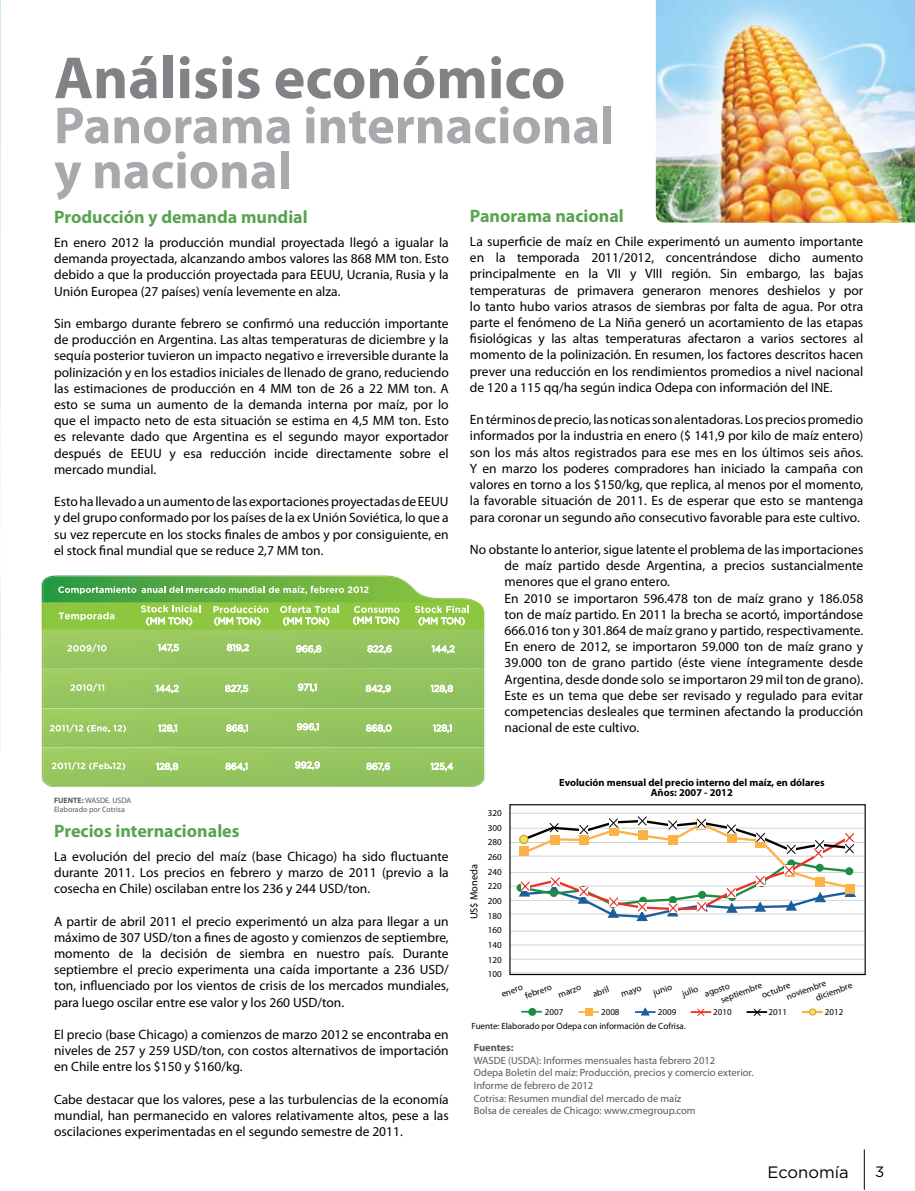
<style>
.page{position:relative;width:915px;height:1191px;background:#fff}
.page>*{position:absolute;margin:0;border:0;box-sizing:border-box;transform-origin:0 0}
.t1{font:700 60px "Myriad Pro";color:#808285}
.t2{font:700 52.5px/45px "Myriad Pro";color:#a7a9ac}
.t3{font:700 18px "Myriad Pro";color:#58a452}
.t4{font:16.5px "Gotham";color:#000}
.t5{font:15px "Gotham";color:#000}
.t6{font:13.5px/16.2px "Myriad Pro";color:#000;text-align:justify}
.t7{font:10.5px/12.6px "Myriad Pro";color:#58595b}
.t8{font:700 10.5px "Myriad Pro";letter-spacing:-.005em;color:#58595b}
.t9{font:700 10.35px/9.9px "Myriad Pro";color:#000;text-align:center}
.t10{font:10.35px "Myriad Pro";color:#000}
.t11{font:9.15px/14.7px "Myriad Pro";color:#000}
.t12{font:9px "Myriad Pro";color:#000}
.t13{font:7.8px/8.9px "Myriad Pro";color:#58595b}
.s1{font-weight:700}
</style>
<div class="page">
<img style="left:0;top:0;width:1px;height:750px">
<img style="left:901px;top:0;width:13px;height:222px">
<img style="left:655px;top:0;width:246px;height:222px">
<hr style="left:863px;top:1149px;width:1px;height:40px;background:#000">
<svg style="left:42px;top:575px;width:442px;height:212px;background:#99c868"></svg>
<hr style="left:510px;top:812px;width:354px;height:1px;background:#d1d3d4">
<hr style="left:510px;top:827px;width:354px;height:1px;background:#d1d3d4">
<hr style="left:510px;top:842px;width:354px;height:1px;background:#d1d3d4">
<hr style="left:510px;top:855px;width:354px;height:1px;background:#d1d3d4">
<hr style="left:510px;top:872px;width:354px;height:1px;background:#d1d3d4">
<hr style="left:510px;top:885px;width:354px;height:1px;background:#d1d3d4">
<hr style="left:510px;top:900px;width:354px;height:1px;background:#d1d3d4">
<hr style="left:510px;top:913px;width:354px;height:1px;background:#d1d3d4">
<hr style="left:510px;top:930px;width:354px;height:1px;background:#d1d3d4">
<hr style="left:510px;top:944px;width:354px;height:1px;background:#d1d3d4">
<hr style="left:510px;top:958px;width:354px;height:1px;background:#d1d3d4">
<hr style="left:510px;top:972px;width:354px;height:1px;background:#d1d3d4">
<svg style="left:697px;top:1008px;width:8px;height:8px"></svg>
<svg style="left:753px;top:1008px;width:8px;height:8px"></svg>
<svg style="left:516px;top:816px;width:339px;height:105px"></svg>
<div style="left:509px;top:804px;width:356px;height:171px;border:1px solid #000"></div>
<div style="left:528px;top:1008px;width:8px;height:8px;background:#1d8d45;border-radius:50%"></div>
<hr style="left:521px;top:1010px;width:20px;height:2px;background:#1d8d45">
<div style="left:585px;top:1008px;width:7px;height:7px;background:#fcb247"></div>
<hr style="left:578px;top:1011px;width:20px;height:2px;background:#fcb247">
<svg style="left:641px;top:1007px;width:8px;height:8px"></svg>
<hr style="left:634px;top:1011px;width:21px;height:2px;background:#1a5e9c">
<hr style="left:690px;top:1011px;width:21px;height:2px;background:#ee312a">
<hr style="left:746px;top:1011px;width:20px;height:2px;background:#000">
<hr style="left:801px;top:1010px;width:21px;height:3px;background:#fcb247">
<svg style="left:810px;top:1009px;width:5px;height:6px"></svg>
<div style="left:808px;top:1008px;width:7px;height:7px;border:1px solid #d69e2c;border-radius:50%"></div>
<h1 class="t1" style="left:54px;top:39px;width:512px">Análisis económico</h1>
<h2 class="t2" style="left:54px;top:101px;width:562px">Panorama internacional y nacional</h2>
<h3 class="t3" style="left:54px;top:205px;width:255px">Producción y demanda mundial</h3>
<p class="t6" style="left:54px;top:234px;width:396px">En enero 2012 la producción mundial proyectada llegó a igualar la demanda proyectada, alcanzando ambos valores las 868 MM ton. Esto debido a que la producción proyectada para EEUU, Ucrania, Rusia y la Unión Europea (27 países) venía levemente en alza.</p>
<p class="t6" style="left:54px;top:315px;width:396px">Sin embargo durante febrero se confirmó una reducción importante de producción en Argentina. Las altas temperaturas de diciembre y la sequía posterior tuvieron un impacto negativo e irreversible durante la polinización y en los estadios iniciales de llenado de grano, reduciendo las estimaciones de producción en 4 MM ton de 26 a 22 MM ton. A esto se suma un aumento de la demanda interna por maíz, por lo que el impacto neto de esta situación se estima en 4,5 MM ton. Esto es relevante dado que Argentina es el segundo mayor exportador después de EEUU y esa reducción incide directamente sobre el mercado mundial.</p>
<p class="t6" style="left:54px;top:493px;width:396px">Esto ha llevado a un aumento de las exportaciones proyectadas de EEUU y del grupo conformado por los países de la ex Unión Soviética, lo que a su vez repercute en los stocks finales de ambos y por consiguiente, en el stock final mundial que se reduce 2,7 MM ton.</p>
<p class="t13" style="left:54px;top:796px;width:79px"><span class="s1">FUENTE:</span> WASDE. USDA<br>Elaborado por Cotrisa</p>
<h3 class="t3" style="left:54px;top:819px;width:187px">Precios internacionales</h3>
<p class="t6" style="left:54px;top:848px;width:396px">La evolución del precio del maíz (base Chicago) ha sido fluctuante durante 2011. Los precios en febrero y marzo de 2011 (previo a la cosecha en Chile) oscilaban entre los 236 y 244 USD/ton.</p>
<p class="t6" style="left:54px;top:912px;width:396px">A partir de abril 2011 el precio experimentó un alza para llegar a un máximo de 307 USD/ton a fines de agosto y comienzos de septiembre, momento de la decisión de siembra en nuestro país. Durante septiembre el precio experimenta una caída importante a 236 USD/ ton, influenciado por los vientos de crisis de los mercados mundiales, para luego oscilar entre ese valor y los 260 USD/ton.</p>
<p class="t6" style="left:54px;top:1026px;width:396px">El precio (base Chicago) a comienzos de marzo 2012 se encontraba en niveles de 257 y 259 USD/ton, con costos alternativos de importación en Chile entre los $150 y $160/kg.</p>
<p class="t6" style="left:54px;top:1091px;width:396px">Cabe destacar que los valores, pese a las turbulencias de la economía mundial, han permanecido en valores relativamente altos, pese a las oscilaciones experimentadas en el segundo semestre de 2011.</p>
<h3 class="t3" style="left:470px;top:204px;width:155px">Panorama nacional</h3>
<p class="t6" style="left:470px;top:233px;width:395px">La superficie de maíz en Chile experimentó un aumento importante en la temporada 2011/2012, concentrándose dicho aumento principalmente en la VII y VIII región. Sin embargo, las bajas temperaturas de primavera generaron menores deshielos y por lo tanto hubo varios atrasos de siembras por falta de agua. Por otra parte el fenómeno de La Niña generó un acortamiento de las etapas fisiológicas y las altas temperaturas afectaron a varios sectores al momento de la polinización. En resumen, los factores descritos hacen prever una reducción en los rendimientos promedios a nivel nacional de 120 a 115 qq/ha según indica Odepa con información del INE.</p>
<p class="t6" style="left:470px;top:411px;width:395px">En términos de precio, las noticas son alentadoras. Los precios promedio informados por la industria en enero ($ 141,9 por kilo de maíz entero) son los más altos registrados para ese mes en los últimos seis años.<br>Y en marzo los poderes compradores han iniciado la campaña con valores en torno a los $150/kg, que replica, al menos por el momento, la favorable situación de 2011. Es de esperar que esto se mantenga para coronar un segundo año consecutivo favorable para este cultivo.</p>
<p class="t6" style="left:504px;top:541px;width:360px;text-align:left;text-indent:-35px">No obstante lo anterior, sigue latente el problema de las importaciones de maíz partido desde Argentina, a precios sustancialmente menores que el grano entero.<br>En 2010 se importaron 596.478 ton de maíz grano y 186.058 ton de maíz partido. En 2011 la brecha se acortó, importándose 666.016 ton y 301.864 de maíz grano y partido, respectivamente.<br>En enero de 2012, se importaron 59.000 ton de maíz grano y 39.000 ton de grano partido (éste viene íntegramente desde Argentina, desde donde solo se importaron 29 mil ton de grano).<br>Este es un tema que debe ser revisado y regulado para evitar competencias desleales que terminen afectando la producción nacional de este cultivo.</p>
<p class="t10" style="left:467px;top:919px;width:57px;rotate:-90deg">US$ Moneda</p>
<p class="t9" style="left:559px;top:777px;width:267px">Evolución mensual del precio interno del maíz, en dólares<br>Años: 2007 - 2012</p>
<p class="t11" style="left:487px;top:805px;width:16px;text-align:justify">320<br>300<br>280<br>260<br>240<br>220<br>200<br>180<br>160<br>140<br>120<br>100</p>
<p class="t11" style="left:520px;top:982px;width:29px;line-height:9.6px;text-indent:-22px;rotate:-20deg">enero febrero</p>
<p class="t11" style="left:555px;top:988px;width:25px;rotate:-20deg">marzo</p>
<p class="t11" style="left:618px;top:987px;width:23px;rotate:-20deg">mayo</p>
<p class="t11" style="left:650px;top:986px;width:21px;rotate:-20deg">junio</p>
<p class="t11" style="left:679px;top:986px;width:18px;rotate:-20deg">julio</p>
<p class="t11" style="left:702px;top:987px;width:28px;rotate:-20deg">agosto</p>
<p class="t11" style="left:781px;top:982px;width:43px;line-height:9.9px;text-indent:-23px;rotate:-20deg">octubre noviembre</p>
<p class="t11" style="left:813px;top:990px;width:40px;rotate:-20deg">diciembre</p>
<p class="t11" style="left:718px;top:992px;width:45px;rotate:-20deg">septiembre</p>
<p class="t11" style="left:590px;top:987px;width:18px;rotate:-20deg">abril</p>
<p class="t12" style="left:544px;top:1006px;width:20px">2007</p>
<p class="t12" style="left:601px;top:1006px;width:20px">2008</p>
<p class="t12" style="left:657px;top:1006px;width:20px">2009</p>
<p class="t12" style="left:713px;top:1006px;width:20px">2010</p>
<p class="t12" style="left:768px;top:1006px;width:20px">2011</p>
<p class="t12" style="left:824px;top:1006px;width:20px">2012</p>
<p class="t12" style="left:471px;top:1020px;width:216px">Fuente: Elaborado por Odepa con información de Cofrisa.</p>
<p class="t8" style="left:473px;top:1040px;width:41px">Fuentes:</p>
<p class="t7" style="left:473px;top:1053px;width:281px">WASDE (USDA): Informes mensuales hasta febrero 2012<br>Odepa Boletín del maíz: Producción, precios y comercio exterior.<br>Informe de febrero de 2012<br>Cotrisa: Resumen mundial del mercado de maíz<br>Bolsa de cereales de Chicago: www.cmegroup.com</p>
<p class="t4" style="left:767px;top:1161px;width:83px">Economía</p>
<p class="t5" style="left:875px;top:1161px;width:11px">3</p>
</div>
